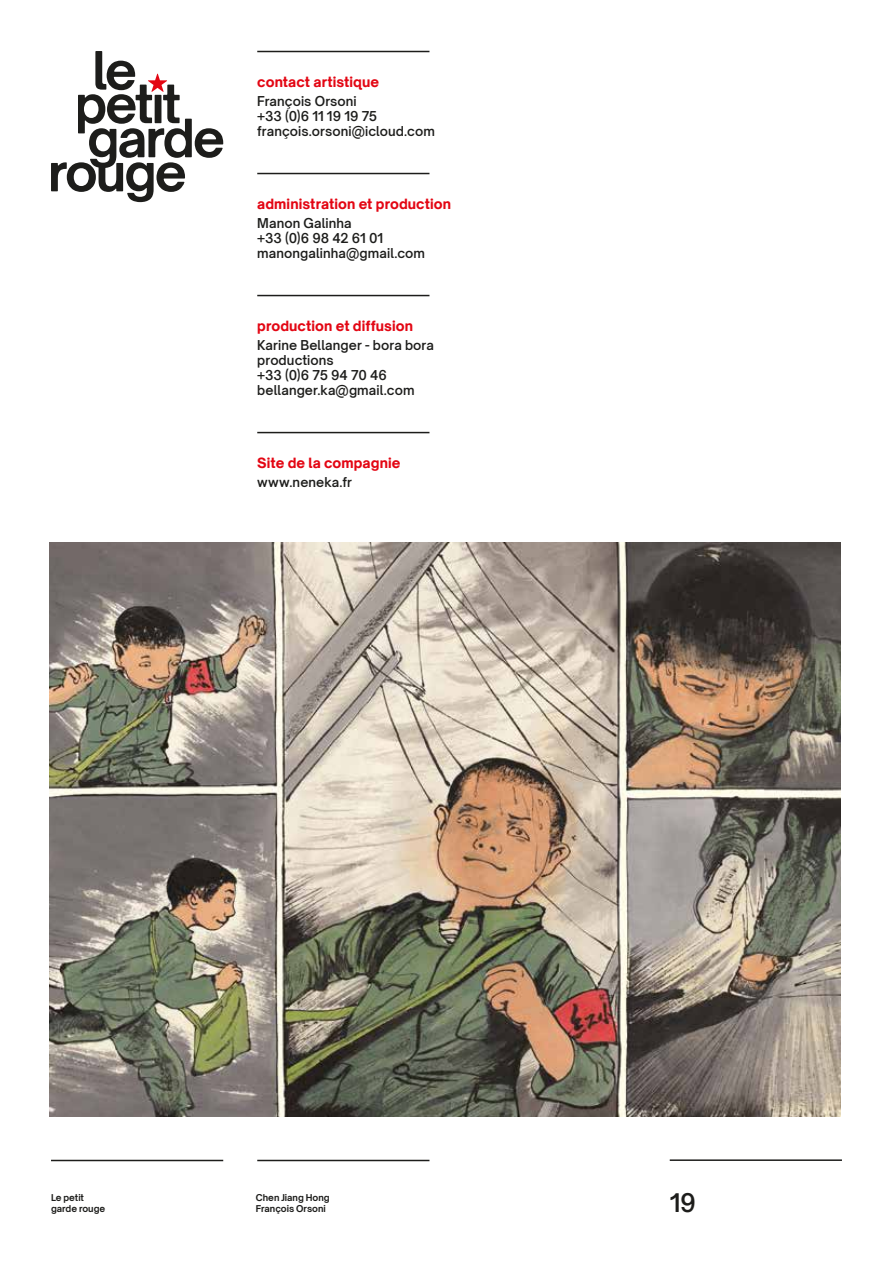
<style>
.page{position:relative;width:893px;height:1263px;background:#fff}
.page>*{position:absolute;margin:0;border:0;box-sizing:border-box;transform-origin:0 0}
.t1{font:600 24px "Open Sauce Two";color:#1d1d1b}
.t2{font:800 13.5px "Open Sauce Two";letter-spacing:.005em;color:#e30613}
.t3{font:600 12.75px/15px "Open Sauce Two";letter-spacing:.005em;color:#1d1d1b}
.t4{font:700 9px/10.5px "Open Sauce One";color:#1d1d1b}
</style>
<div class="page">
<hr style="left:51px;top:1160px;width:172px;height:1px;background:#1d1d1b">
<hr style="left:670px;top:1159px;width:172px;height:2px;background:#1d1d1b">
<hr style="left:257px;top:1160px;width:172px;height:1px;background:#1d1d1b">
<svg style="left:51px;top:51px;width:172px;height:151px"></svg>
<hr style="left:257px;top:51px;width:172px;height:1px;background:#1d1d1b">
<hr style="left:257px;top:173px;width:172px;height:1px;background:#1d1d1b">
<hr style="left:257px;top:295px;width:172px;height:1px;background:#1d1d1b">
<hr style="left:257px;top:432px;width:172px;height:1px;background:#1d1d1b">
<img style="left:49px;top:542px;width:791px;height:574px">
<p class="t2" style="left:257px;top:73px;width:123px">contact artistique</p>
<p class="t3" style="left:257px;top:93px;width:179px">François Orsoni<br>+33 (0)6 11 19 19 75 françois.orsoni@icloud.com</p>
<p class="t2" style="left:257px;top:195px;width:195px">administration et production</p>
<p class="t3" style="left:257px;top:215px;width:169px">Manon Galinha<br>+33 (0)6 98 42 61 01 manongalinha@gmail.com</p>
<p class="t2" style="left:257px;top:317px;width:157px">production et diffusion</p>
<p class="t3" style="left:257px;top:337px;width:178px">Karine Bellanger - bora bora productions<br>+33 (0)6 75 94 70 46 bellanger.ka@gmail.com</p>
<p class="t2" style="left:257px;top:454px;width:145px">Site de la compagnie</p>
<p class="t3" style="left:257px;top:474px;width:96px">www.neneka.fr</p>
<p class="t4" style="left:51px;top:1192px;width:56px">Le petit garde rouge</p>
<p class="t4" style="left:256px;top:1192px;width:75px">Chen Jiang Hong<br>François Orsoni</p>
<h1 class="t1" style="left:670px;top:1187px;width:28px">19</h1>
</div>
